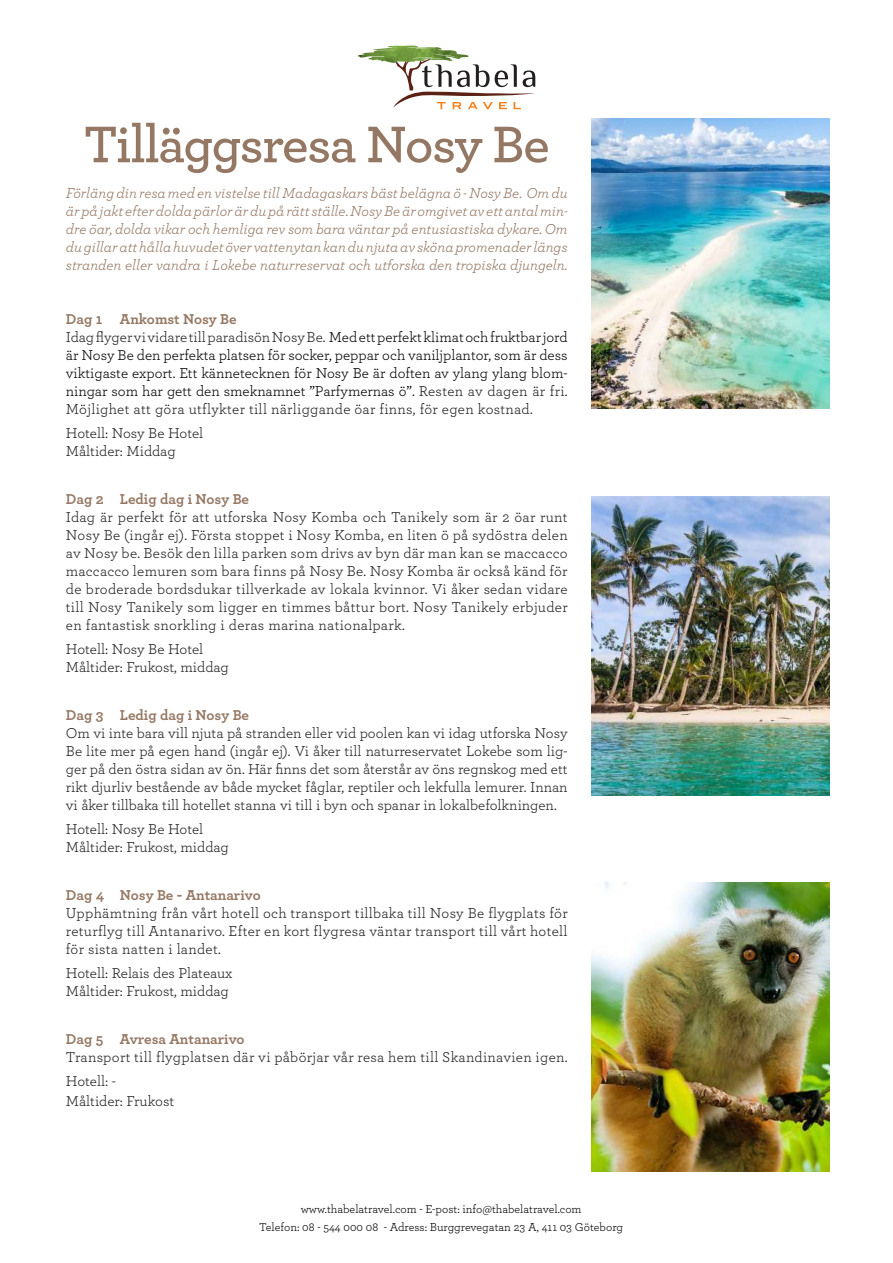
<style>
.page{position:relative;width:893px;height:1263px;background:#fff}
.page>*{position:absolute;margin:0;border:0;box-sizing:border-box;transform-origin:0 0}
.t1{font:600 54px "Archer Pro";letter-spacing:-.03em;color:#957864}
.t2{font:15px/18px "Archer Pro";color:#231f20}
.t3{font:15px/18px "Archer Pro";color:#000}
.t4{font:italic 15px/18px "Archer Pro";color:#957864;text-align:justify}
.t5{font:700 15px "Archer Pro";letter-spacing:-.005em;color:#957864}
.t6{font:15px/24px "Archer Pro";letter-spacing:.02em;color:#231f20}
.t7{font:12px/18px "Archer Pro";color:#000;text-align:center}
.s1{font-weight:700;color:#957864}
.s2{color:#231f20}
</style>
<div class="page">
<img style="left:591px;top:882px;width:238px;height:289px">
<img style="left:591px;top:497px;width:238px;height:298px">
<img style="left:591px;top:119px;width:238px;height:289px">
<img style="left:357px;top:46px;width:61px;height:12px">
<svg style="left:365px;top:47px;width:170px;height:62px"></svg>
<h1 class="t1" style="left:84px;top:104px;width:467px">Tilläggsresa Nosy Be</h1>
<p class="t4" style="left:66px;top:183px;width:503px">Förläng din resa med en vistelse till Madagaskars bäst belägna ö - Nosy Be. Om du är på jakt efter dolda pärlor är du på rätt ställe. Nosy Be är omgivet av ett antal min&shy;dre öar, dolda vikar och hemliga rev som bara väntar på entusiastiska dykare. Om du gillar att hålla huvudet över vattenytan kan du njuta av sköna promenader längs stranden eller vandra i Lokebe naturreservat och utforska den tropiska djungeln.</p>
<p class="t3" style="left:66px;top:310px;width:503px"><span class="s1">Dag 1 Ankomst Nosy Be<br></span><span class="s2">Idag flyger vi vidare till paradisön Nosy Be.</span> Med ett perfekt klimat och fruktbar jord är Nosy Be den perfekta platsen för socker, peppar och vaniljplantor, som är dess viktigaste export. Ett kännetecknen för Nosy Be är doften av ylang ylang blom&shy;ningar som har gett den smeknamnet ”Parfymernas ö”. <span class="s2">Resten av dagen är fri.<br>Möjlighet att göra utflykter till närliggande öar finns, för egen kostnad.</span></p>
<p class="t2" style="left:66px;top:424px;width:139px">Hotell: Nosy Be Hotel<br>Måltider: Middag</p>
<p class="t5" style="left:66px;top:487px;width:185px">Dag 2 Ledig dag i Nosy Be</p>
<p class="t2" style="left:66px;top:508px;width:503px;text-align:justify">Idag är perfekt för att utforska Nosy Komba och Tanikely som är 2 öar runt Nosy Be (ingår ej). Första stoppet i Nosy Komba, en liten ö på sydöstra delen av Nosy be. Besök den lilla parken som drivs av byn där man kan se maccacco maccacco lemuren som bara finns på Nosy Be. Nosy Komba är också känd för de broderade bordsdukar tillverkade av lokala kvinnor. Vi åker sedan vidare till Nosy Tanikely som ligger en timmes båttur bort. Nosy Tanikely erbjuder en fantastisk snorkling i deras marina nationalpark.</p>
<p class="t2" style="left:66px;top:640px;width:164px">Hotell: Nosy Be Hotel<br>Måltider: Frukost, middag</p>
<p class="t5" style="left:66px;top:703px;width:185px">Dag 3 Ledig dag i Nosy Be</p>
<p class="t2" style="left:66px;top:724px;width:503px;text-align:justify">Om vi inte bara vill njuta på stranden eller vid poolen kan vi idag utforska Nosy Be lite mer på egen hand (ingår ej). Vi åker till naturreservatet Lokebe som lig&shy;ger på den östra sidan av ön. Här finns det som återstår av öns regnskog med ett rikt djurliv bestående av både mycket fåglar, reptiler och lekfulla lemurer. Innan vi åker tillbaka till hotellet stanna vi till i byn och spanar in lokalbefolkningen.</p>
<p class="t2" style="left:66px;top:820px;width:164px">Hotell: Nosy Be Hotel<br>Måltider: Frukost, middag</p>
<p class="t5" style="left:66px;top:883px;width:196px">Dag 4 Nosy Be - Antanarivo</p>
<p class="t2" style="left:66px;top:904px;width:503px;text-align:justify">Upphämtning från vårt hotell och transport tillbaka till Nosy Be flygplats för returflyg till Antanarivo. Efter en kort flygresa väntar transport till vårt hotell för sista natten i landet.</p>
<p class="t2" style="left:66px;top:964px;width:168px">Hotell: Relais des Plateaux<br>Måltider: Frukost, middag</p>
<p class="t5" style="left:66px;top:1027px;width:180px">Dag 5 Avresa Antanarivo</p>
<p class="t6" style="left:66px;top:1045px;width:503px">Transport till flygplatsen där vi påbörjar vår resa hem till Skandinavien igen.<br>Hotell: -</p>
<p class="t2" style="left:66px;top:1091px;width:110px">Måltider: Frukost</p>
<p class="t7" style="left:259px;top:1200px;width:366px">www.thabelatravel.com - E-post: info@thabelatravel.com<br>Telefon: 08 - 544 000 08 - Adress: Burggrevegatan 23 A, 411 03 Göteborg</p>
</div>
